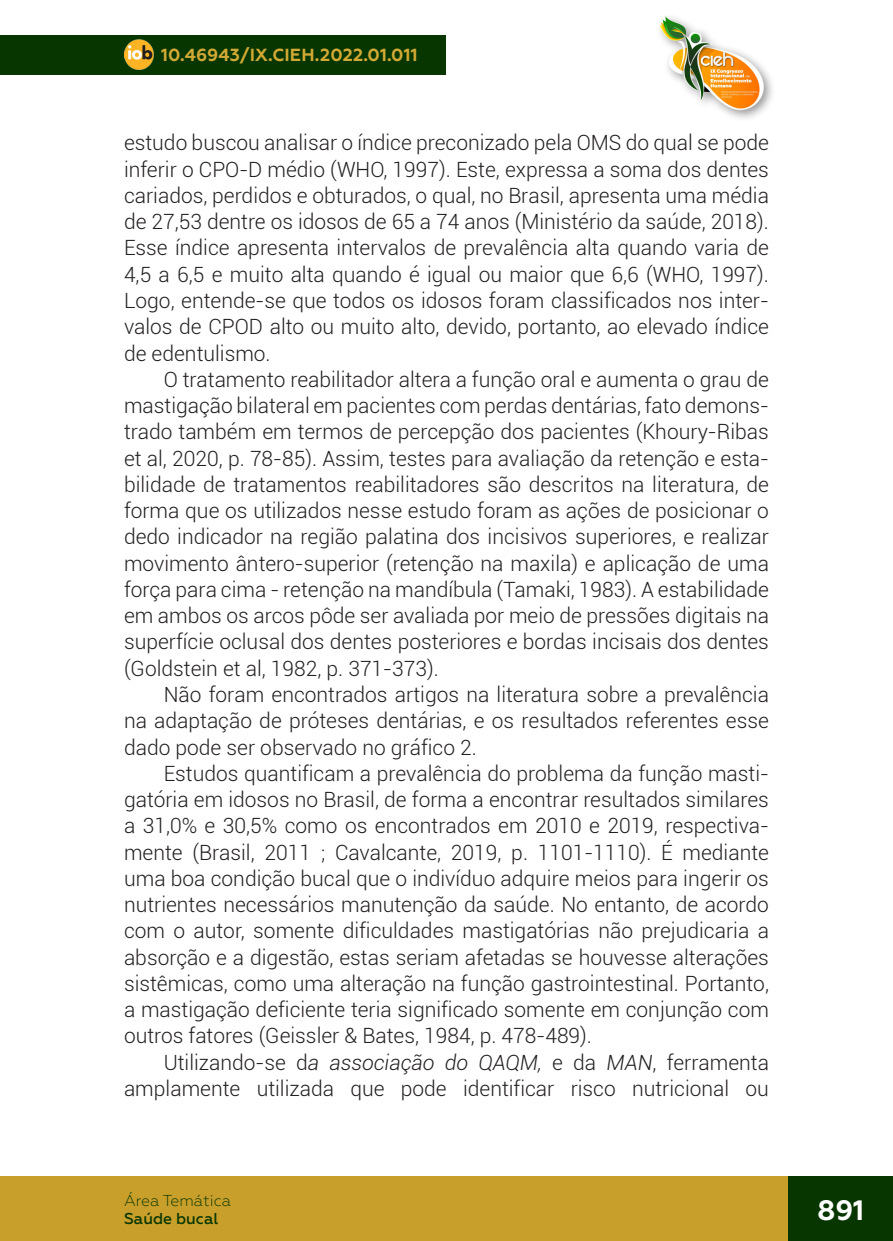
<style>
.page{position:relative;width:893px;height:1241px;background:#fff}
.page>*{position:absolute;margin:0;border:0;box-sizing:border-box;transform-origin:0 0}
.t1{font:700 28px "Geometria";color:#fff}
._6_CORPO{font:300 21px/26.2px "Roboto";color:#231f20;text-align:justify}
.t2{font:700 17.5px "Geometria";letter-spacing:.01em;color:#d2a935}
.t3{font:300 15.75px "Geometria";color:#083600}
.t4{font:500 15.75px "Geometria";color:#083600}
.s1{font-style:italic}
</style>
<div class="page">
<div style="left:0;top:1176px;width:893px;height:64px;background:#c89f2b"></div>
<div style="left:0;top:35px;width:446px;height:39px;background:#083600"></div>
<img style="left:124px;top:40px;width:30px;height:29px">
<div style="left:789px;top:1176px;width:104px;height:64px;background:#083600"></div>
<div style="left:655px;top:12px;width:121px;height:111px;background:#231f20;opacity:.5"></div>
<img style="left:656px;top:12px;width:113px;height:100px">
<p class="t2" style="left:161px;top:45px;width:258px">10.46943/IX.CIEH.2022.01.011</p>
<p class="_6_CORPO" style="left:124px;top:129px;width:646px">estudo buscou analisar o índice preconizado pela OMS do qual se pode inferir o CPO-D médio (WHO, 1997). Este, expressa a soma dos dentes cariados, perdidos e obturados, o qual, no Brasil, apresenta uma média de 27,53 dentre os idosos de 65 a 74 anos (Ministério da saúde, 2018).<br>Esse índice apresenta intervalos de prevalência alta quando varia de 4,5 a 6,5 e muito alta quando é igual ou maior que 6,6 (WHO, 1997).<br>Logo, entende-se que todos os idosos foram classificados nos inter&shy;valos de CPOD alto ou muito alto, devido, portanto, ao elevado índice de edentulismo.</p>
<p class="_6_CORPO" style="left:124px;top:365px;width:646px;text-indent:40px">O tratamento reabilitador altera a função oral e aumenta o grau de mastigação bilateral em pacientes com perdas dentárias, fato demons&shy;trado também em termos de percepção dos pacientes (Khoury-Ribas et al, 2020, p. 78-85). Assim, testes para avaliação da retenção e esta&shy;bilidade de tratamentos reabilitadores são descritos na literatura, de forma que os utilizados nesse estudo foram as ações de posicionar o dedo indicador na região palatina dos incisivos superiores, e realizar movimento ântero-superior (retenção na maxila) e aplicação de uma força para cima - retenção na mandíbula (Tamaki, 1983). A estabilidade em ambos os arcos pôde ser avaliada por meio de pressões digitais na superfície oclusal dos dentes posteriores e bordas incisais dos dentes (Goldstein et al, 1982, p. 371-373).</p>
<p class="_6_CORPO" style="left:124px;top:680px;width:646px;text-indent:40px">Não foram encontrados artigos na literatura sobre a prevalência na adaptação de próteses dentárias, e os resultados referentes esse dado pode ser observado no gráfico 2.</p>
<p class="_6_CORPO" style="left:124px;top:759px;width:646px;text-indent:40px">Estudos quantificam a prevalência do problema da função masti&shy;gatória em idosos no Brasil, de forma a encontrar resultados similares a 31,0% e 30,5% como os encontrados em 2010 e 2019, respectiva&shy;mente (Brasil, 2011 ; Cavalcante, 2019, p. 1101-1110). É mediante uma boa condição bucal que o indivíduo adquire meios para ingerir os nutrientes necessários manutenção da saúde. No entanto, de acordo com o autor, somente dificuldades mastigatórias não prejudicaria a absorção e a digestão, estas seriam afetadas se houvesse alterações sistêmicas, como uma alteração na função gastrointestinal. Portanto, a mastigação deficiente teria significado somente em conjunção com outros fatores (Geissler &amp; Bates, 1984, p. 478-489).</p>
<p class="_6_CORPO" style="left:124px;top:1048px;width:646px;text-align:right">Utilizando-se d<span class="s1">a associação do QAQM,</span> e da <span class="s1">MAN</span>, ferramenta amplamente utilizada que pode identificar risco nutricional ou</p>
<p class="t3" style="left:124px;top:1191px;width:109px">Área Temática</p>
<p class="t4" style="left:124px;top:1208px;width:96px">Saúde bucal</p>
<h1 class="t1" style="left:818px;top:1192px;width:48px">891</h1>
</div>
